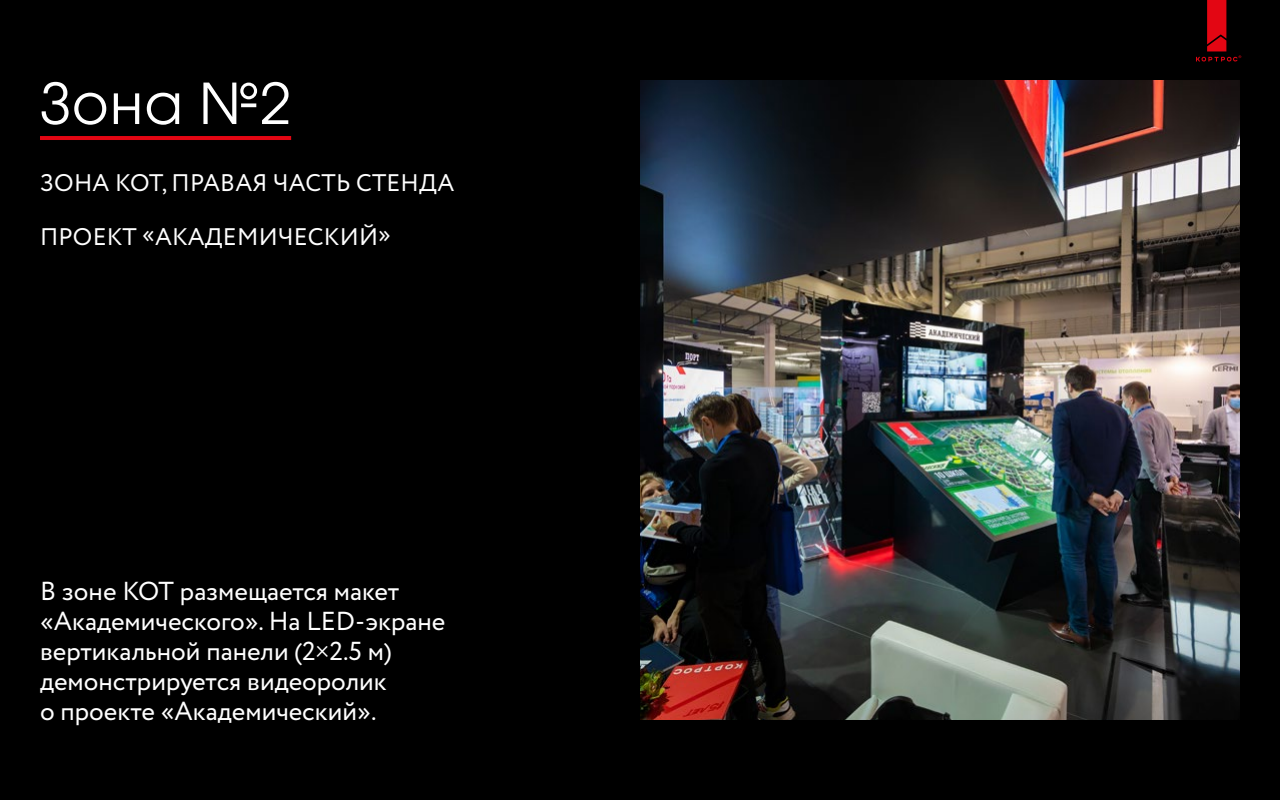
<style>
.page{position:relative;width:1280px;height:800px;background:#000}
.page>*{position:absolute;margin:0;border:0;box-sizing:border-box;transform-origin:0 0}
.t1{font:56px "Avant Garde Gothic C";color:#fff}
.t2{font:26px/30px "Circe";color:#fff}
.t3{font:24px "Circe";letter-spacing:.01em;color:#fff}
.s1{font-family:"Roboto Slab";font-weight:300}
</style>
<div class="page">
<svg style="left:1196px;top:0;width:45px;height:61px"></svg>
<img style="left:640px;top:80px;width:600px;height:640px">
<hr style="left:40px;top:136px;width:251px;height:4px;background:#e30613">
<h1 class="t1" style="left:40px;top:71px;width:253px">Зона №2</h1>
<p class="t3" style="left:40px;top:166px;width:416px">ЗОНА КОТ, ПРАВАЯ ЧАСТЬ СТЕНДА</p>
<p class="t3" style="left:40px;top:220px;width:352px">ПРОЕКТ «АКАДЕМИЧЕСКИЙ»</p>
<p class="t2" style="left:40px;top:577px;width:407px">В зоне КОТ размещается макет «Академического». На LED-экране вертикальной панели (2<span class="s1">×</span>2.5 м) демонстрируется видеоролик<br>о проекте «Академический».</p>
</div>
